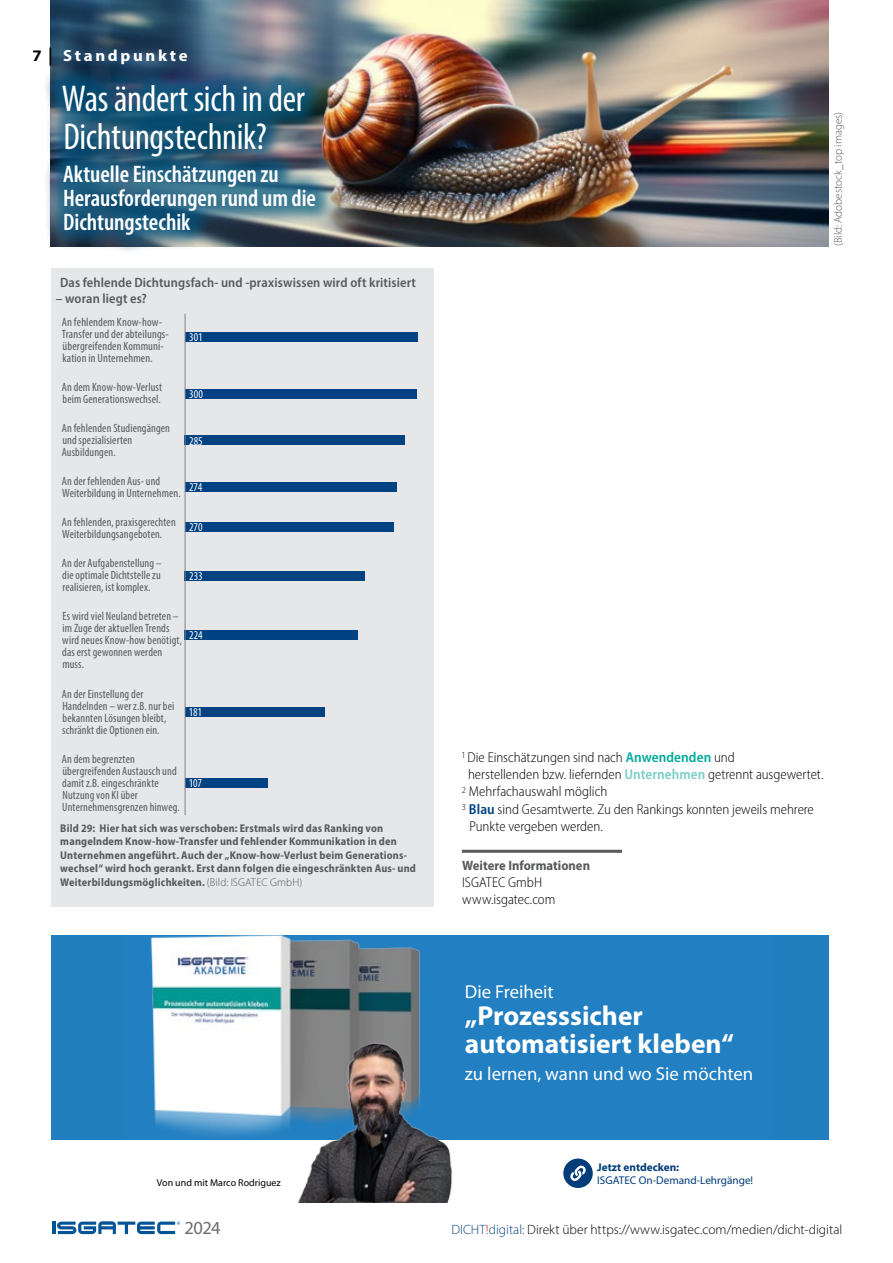
<style>
.page{position:relative;width:893px;height:1263px;background:#fff}
.page>*{position:absolute;margin:0;border:0;box-sizing:border-box;transform-origin:0 0}
.t1{font:condensed 37.5px/37.5px "Myriad Pro";letter-spacing:-.01em;color:#fff}
.t2{font:700 27.45px/27.5px "Myriad Pro";color:#fff}
.t3{font:600 condensed 24px/24px "Myriad Pro";color:#fff}
.t4{font:18.75px "Myriad Pro";color:#fff}
.t5{font:18.45px "Myriad Pro";color:#6d6e71}
.t6{font:700 semi-condensed 16.2px "Myriad Pro";letter-spacing:.15em;color:#fff;scale:1.11 1}
.t7{font:300 semi-condensed 14.25px/17.2px "Myriad Pro";color:#000}
.t8{font:600 semi-condensed 13.5px "Myriad Pro";letter-spacing:.005em;color:#58595b}
.t9{font:300 13.5px "Myriad Pro";color:#000}
.t10{font:700 semi-condensed 13.5px "Myriad Pro";color:#58595b}
.t11{font:condensed 12px/12px "Myriad Pro";letter-spacing:.01em;color:#58595b}
.t12{font:condensed 12px "Myriad Pro";letter-spacing:-.005em;color:#fff}
.t13{font:700 semi-condensed 11.25px/13.5px "Myriad Pro";letter-spacing:.015em;color:#58595b}
.t14{font:11.25px "Myriad Pro";color:#023d79}
.t15{font:300 11.25px "Myriad Pro";letter-spacing:.005em;color:#58595b}
.t16{font:700 11.25px "Myriad Pro";color:#023d79}
.t17{font:10.05px "Myriad Pro";color:#000}
.s1{color:#000}
.s2{font-size:18px;color:#000}
.s3{font-weight:300;font-stretch:normal}
.s4{font-weight:600;font-size:14.4px;color:#00a99d}
.s5{font-weight:600;color:#7acdc8}
.s6{font-weight:600;font-size:14.4px;color:#004282}
.s7{color:#004282}
.s8{color:#d71920}
</style>
<div class="page">
<img style="left:50px;top:0;width:779px;height:246px">
<div style="left:51px;top:268px;width:383px;height:638px;background:#e6e7e8"></div>
<div style="left:770px;top:935px;width:59px;height:205px;background:#217fc0"></div>
<div style="left:51px;top:935px;width:83px;height:205px;background:#217fc0"></div>
<hr style="left:462px;top:850px;width:160px;height:3px;background:#58595b">
<div style="left:126px;top:935px;width:648px;height:205px;background:#227fc1"></div>
<img style="left:150px;top:935px;width:271px;height:201px">
<img style="left:219px;top:1020px;width:234px;height:182px">
<div style="left:563px;top:1158px;width:30px;height:30px;background:#023d79;border-radius:50%"></div>
<svg style="left:570px;top:1165px;width:16px;height:16px"></svg>
<svg style="left:52px;top:1221px;width:128px;height:13px"></svg>
<div style="left:43px;top:144px;width:294px;height:111px;background:#00537e;opacity:.75"></div>
<div style="left:42px;top:65px;width:284px;height:113px;background:#00537e;opacity:.75"></div>
<div style="left:185px;top:332px;width:232px;height:10px;background:#004282"></div>
<div style="left:185px;top:389px;width:232px;height:9px;background:#004282"></div>
<div style="left:185px;top:436px;width:220px;height:9px;background:#004282"></div>
<div style="left:185px;top:482px;width:212px;height:10px;background:#004282"></div>
<div style="left:185px;top:522px;width:209px;height:10px;background:#004282"></div>
<div style="left:185px;top:571px;width:180px;height:10px;background:#004282"></div>
<div style="left:185px;top:707px;width:140px;height:9px;background:#004282"></div>
<div style="left:185px;top:630px;width:173px;height:10px;background:#004282"></div>
<div style="left:185px;top:778px;width:82px;height:10px;background:#004282"></div>
<hr style="left:185px;top:314px;width:1px;height:501px;background:#808285">
<h3 class="t6" style="left:33px;top:45px;width:141px"><span class="s1">7</span> <span class="s2">|</span> Standpunkte</h3>
<h1 class="t1" style="left:62px;top:80px;width:245px">Was ändert sich in der<br>Dichtungstechnik?</h1>
<h3 class="t3" style="left:63px;top:161px;width:254px">Aktuelle Einschätzungen zu<br>Herausforderungen rund um die<br>Dichtungstechik</h3>
<p class="t8" style="left:60px;top:274px;width:357px">Das fehlende Dichtungsfach- und -praxiswissen wird oft kritisiert</p>
<p class="t8" style="left:56px;top:290px;width:93px">– woran liegt es?</p>
<p class="t11" style="left:62px;top:316px;width:108px">An fehlendem Know-how-<br>Transfer und der abteilungs&shy;übergreifenden Kommuni&shy;kation in Unternehmen.</p>
<p class="t11" style="left:62px;top:381px;width:102px">An dem Know-how-Verlust beim Generationswechsel.</p>
<p class="t11" style="left:62px;top:422px;width:110px">An fehlenden Studiengängen und spezialisierten<br>Ausbildungen.</p>
<p class="t11" style="left:62px;top:475px;width:120px">An der fehlenden Aus- und<br>Weiterbildung in Unternehmen.</p>
<p class="t11" style="left:62px;top:516px;width:115px">An fehlenden, praxisgerechten<br>Weiterbildungsangeboten.</p>
<p class="t11" style="left:62px;top:557px;width:102px;text-align:justify">An der Aufgabenstellung – die optimale Dichtstelle zu realisieren, ist komplex.</p>
<p class="t11" style="left:62px;top:610px;width:121px">Es wird viel Neuland betreten – im Zuge der aktuellen Trends wird neues Know-how benötigt, das erst gewonnen werden muss.</p>
<p class="t11" style="left:62px;top:687px;width:114px">An der Einstellung der<br>Handelnden – wer z.B. nur bei bekannten Lösungen bleibt, schränkt die Optionen ein.</p>
<p class="t11" style="left:62px;top:752px;width:120px">An dem begrenzten übergreifenden Austausch und damit z.B. eingeschränkte<br>Nutzung von KI über<br>Unternehmensgrenzen hinweg.</p>
<p class="t12" style="left:189px;top:330px;width:15px">301</p>
<p class="t12" style="left:189px;top:386px;width:15px">300</p>
<p class="t12" style="left:189px;top:433px;width:15px">285</p>
<p class="t12" style="left:189px;top:480px;width:15px">274</p>
<p class="t12" style="left:189px;top:520px;width:15px">270</p>
<p class="t12" style="left:189px;top:569px;width:15px">233</p>
<p class="t12" style="left:189px;top:628px;width:15px">224</p>
<p class="t12" style="left:189px;top:704px;width:15px">181</p>
<p class="t12" style="left:189px;top:776px;width:15px">107</p>
<p class="t13" style="left:60px;top:821px;width:357px">Bild 29: Hier hat sich was verschoben: Erstmals wird das Ranking von mangelndem Know-how-Transfer und fehlender Kommunikation in den Unternehmen angeführt. Auch der „Know-how-Verlust beim Generations&shy;wechsel“ wird hoch gerankt. Erst dann folgen die eingeschränkten Aus- und Weiterbildungsmöglichkeiten. <span class="s3">(Bild: ISGATEC GmbH)</span></p>
<p class="t17" style="left:157px;top:1177px;width:125px">Von und mit Marco Rodriguez</p>
<h3 class="t5" style="left:185px;top:1216px;width:38px">2024</h3>
<p class="t15" style="left:831px;top:246px;width:136px;rotate:-90deg">(Bild: Adobestock_top images)</p>
<p class="t7" style="left:462px;top:748px;width:275px"><sup>1</sup> Die Einschätzungen sind nach <span class="s4">Anwendenden</span> und</p>
<p class="t7" style="left:468px;top:766px;width:357px">herstellenden bzw. liefernden <span class="s5">Unternehmen</span> getrennt ausgewertet.</p>
<p class="t7" style="left:462px;top:783px;width:147px"><sup>2</sup> Mehrfachauswahl möglich</p>
<p class="t7" style="left:462px;top:800px;width:353px"><sup>3</sup> <span class="s6">Blau</span> sind Gesamtwerte. Zu den Rankings konnten jeweils mehrere</p>
<p class="t7" style="left:469px;top:817px;width:135px">Punkte vergeben werden.</p>
<p class="t10" style="left:462px;top:856px;width:129px">Weitere Informationen</p>
<p class="t7" style="left:462px;top:873px;width:95px">ISGATEC GmbH www.isgatec.com</p>
<h3 class="t4" style="left:465px;top:981px;width:90px">Die Freiheit</h3>
<h2 class="t2" style="left:465px;top:1003px;width:271px">„Prozesssicher automatisiert kleben“</h2>
<h3 class="t4" style="left:465px;top:1064px;width:290px">zu lernen, wann und wo Sie möchten</h3>
<p class="t16" style="left:597px;top:1161px;width:83px">Jetzt entdecken:</p>
<p class="t14" style="left:597px;top:1174px;width:157px">ISGATEC On-Demand-Lehrgänge!</p>
<p class="t9" style="left:451px;top:1221px;width:392px"><span class="s7">DICHT</span><span class="s8">!</span><span class="s7">digital:</span> Direkt über https://www.isgatec.com/medien/dicht-digital</p>
</div>
